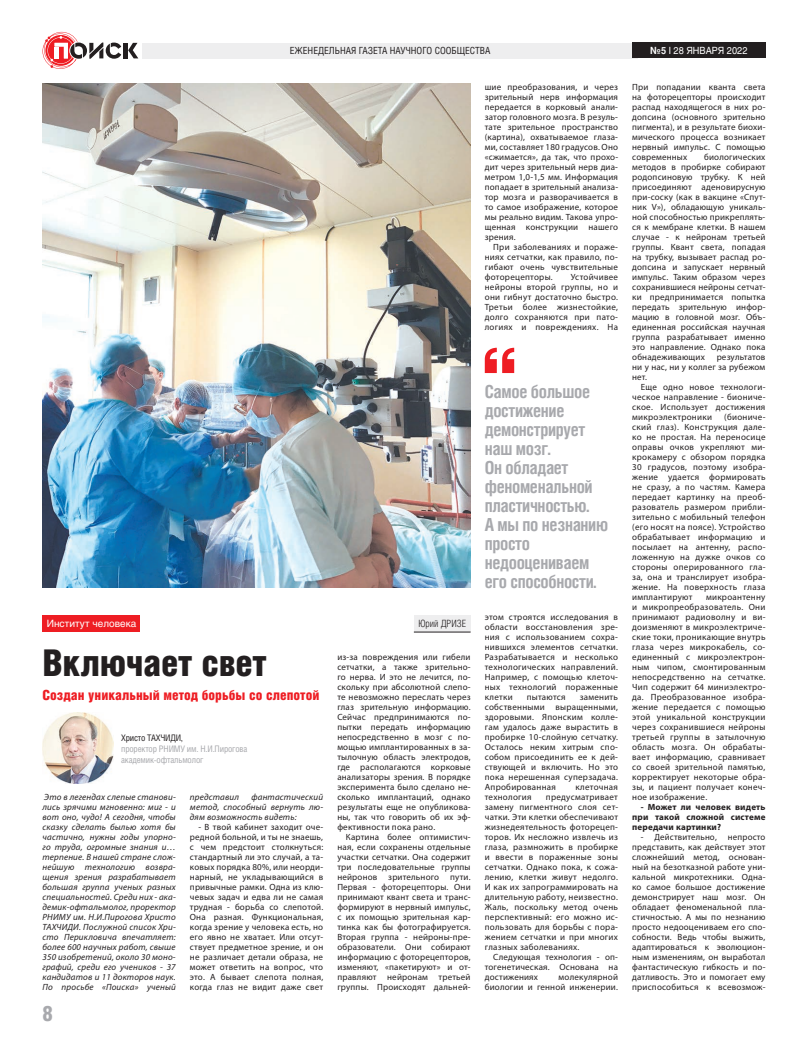
<style>
.page{position:relative;width:808px;height:1049px;background:#fff}
.page>*{position:absolute;margin:0;border:0;box-sizing:border-box;transform-origin:0 0}
.t1{font:37px "Helios Cond Black C";letter-spacing:-.01em;color:#231f20}
.t2{font:21.1px "Helios Cond Black C";color:#a8a9ad}
.t3{font:700 18px/19px "Helios Cond C";letter-spacing:-.02em;color:#a8a9ad;scale:.96 1}
.t4{font:14px "Helios Cond Black C";color:#ee1d23}
.t5{font:10px "Helios C";color:#fff}
.t6{font:10px "Helios Cond Light C";color:#231f20}
.t7{font:9.8px "Helios Cond C";color:#231f20}
.t8{font:9.8px "Helios C";color:#fff;scale:.93 1}
.t9{font:9px/10px "Myriad Pro";letter-spacing:.02em;color:#231f20;text-align:justify}
.t10{font:italic 9px/10px "Myriad Pro";letter-spacing:.02em;color:#231f20;text-align:justify}
.t11{font:700 9px/10px "Myriad Pro";letter-spacing:.02em;color:#231f20;text-align:justify}
.t12{font:9px/11px "Helios Cond C";letter-spacing:-.02em;color:#a8a9ad}
.t13{font:9px "Helios Cond C";letter-spacing:-.02em;color:#231f20}
.s1{font-weight:700}
.s2{font-weight:700;color:#f2f3f4}
</style>
<div class="page">
<hr style="left:124px;top:43px;width:4px;height:15px;background:#231f20">
<svg style="left:128px;top:43px;width:10px;height:15px"></svg>
<svg style="left:43px;top:32px;width:78px;height:37px"></svg>
<div style="left:142px;top:43px;width:496px;height:16px;background:#eeeeef"></div>
<div style="left:632px;top:43px;width:133px;height:15px;background:#231f20"></div>
<svg style="left:485px;top:348px;width:29px;height:25px"></svg>
<div style="left:414px;top:616px;width:57px;height:16px;background:#eeeeef"></div>
<hr style="left:414px;top:632px;width:57px;height:1px;background:#231f20">
<img style="left:43px;top:712px;width:71px;height:71px">
<img style="left:43px;top:84px;width:428px;height:503px">
<div style="left:43px;top:616px;width:97px;height:16px;background:#ee1d23"></div>
<p class="t7" style="left:290px;top:45px;width:202px">ЕЖЕНЕДЕЛЬНАЯ ГАЗЕТА НАУЧНОГО СООБЩЕСТВА</p>
<p class="t8" style="left:650px;top:44px;width:106px"><span class="s1">№</span><span class="s2">5</span> I 28 ЯНВАРЯ 2022</p>
<p class="t9" style="left:632px;top:82px;width:135px">При попадании кванта света на фоторецепторы происходит распад находящегося в них ро&shy;допсина (основного зрительно пигмента), и в результате биохи&shy;мического процесса возникает нервный импульс. С помощью современных</p>
<p class="t9" style="left:485px;top:82px;width:135px">шие преобразования, и через зрительный нерв информация передается в корковый анали&shy;затор головного мозга. В резуль&shy;тате зрительное пространство (картина), охватываемое глаза&shy;ми, составляет 180 градусов. Оно «сжимается», да так, что прохо&shy;дит через зрительный нерв диа&shy;метром 1,0-1,5 мм. Информация попадает в зрительный анализа&shy;тор мозга и разворачивается в то самое изображение, которое мы реально видим. Такова упро&shy;щенная конструкции нашего зрения.</p>
<p class="t9" style="left:485px;top:242px;width:135px;text-indent:9px">При заболеваниях и пораже&shy;ниях сетчатки, как правило, по&shy;гибают очень чувствительные фоторецепторы.</p>
<p class="t9" style="left:632px;top:152px;width:135px;text-indent:72px">биологических методов в пробирке собирают родопсиновую трубку. К ней присоединяют аденовирусную при-соску (как в вакцине «Спут&shy;ник V»), обладающую уникаль&shy;ной способностью прикреплять&shy;ся к мембране клетки. В нашем случае - к нейронам третьей группы. Квант света, попадая на трубку, вызывает распад ро&shy;допсина и запускает нервный импульс. Таким образом через сохранившиеся нейроны сетчат&shy;ки предпринимается попытка передать зрительную инфор&shy;мацию в головной мозг. Объ&shy;единенная российская научная группа разрабатывает именно это направление. Однако пока обнадеживающих</p>
<p class="t9" style="left:485px;top:272px;width:135px;text-indent:86px">Устойчивее нейроны второй группы, но и они гибнут достаточно быстро.<br>Третьи более жизнестойкие, долго сохраняются при пато&shy;логиях и повреждениях. На</p>
<p class="t9" style="left:632px;top:352px;width:135px;text-indent:84px">результатов ни у нас, ни у коллег за рубежом нет.</p>
<p class="t9" style="left:632px;top:382px;width:135px;text-indent:9px">Еще одно новое технологи&shy;ческое направление - биониче&shy;ское. Использует достижения микроэлектроники</p>
<h3 class="t3" style="left:485px;top:381px;width:130px">Самое большое достижение демонстрирует наш мозг.<br>Он обладает феноменальной пластичностью.<br>А мы по незнанию просто недооцениваем его способности.</h3>
<p class="t9" style="left:485px;top:612px;width:135px">этом строятся исследования в области восстановления зре&shy;ния с использованием сохра&shy;нившихся элементов сетчатки.<br>Разрабатывается и несколько технологических направлений.<br>Например, с помощью клеточ&shy;ных технологий пораженные клетки</p>
<p class="t9" style="left:632px;top:412px;width:135px;text-indent:92px">(биониче&shy;ский глаз). Конструкция дале&shy;ко не простая. На переносице оправы очков укрепляют ми&shy;крокамеру с обзором порядка 30 градусов, поэтому изобра&shy;жение удается формировать не сразу, а по частям. Камера передает картинку на преоб&shy;разователь размером прибли&shy;зительно с мобильный телефон (его носят на поясе). Устройство обрабатывает информацию и посылает на антенну, распо&shy;ложенную на дужке очков со стороны оперированного гла&shy;за, она и транслирует изобра&shy;жение. На поверхность глаза имплантируют</p>
<p class="t9" style="left:632px;top:592px;width:135px;text-indent:74px">микроантенну и микропреобразователь. Они принимают радиоволну и ви&shy;доизменяют в микроэлектриче&shy;ские токи, проникающие внутрь глаза через микрокабель, со&shy;единенный с микроэлектрон&shy;ным чипом, смонтированным непосредственно на сетчатке.<br>Чип содержит 64 миниэлектро&shy;да. Преобразованное изобра&shy;жение передается с помощью этой уникальной конструкции через сохранившиеся нейроны третьей группы в затылочную область мозга. Он обрабаты&shy;вает информацию, сравнивает со своей зрительной памятью, корректирует некоторые обра&shy;зы, и пациент получает конеч&shy;ное изображение.</p>
<p class="t11" style="left:632px;top:802px;width:135px;text-indent:9px">- Может ли человек видеть при такой сложной системе передачи картинки?</p>
<p class="t9" style="left:632px;top:832px;width:135px;text-indent:9px">- Действительно, непросто представить, как действует этот сложнейший метод, основан&shy;ный на безотказной работе уни&shy;кальной микротехники. Одна&shy;ко самое большое достижение демонстрирует наш мозг. Он обладает феноменальной пла&shy;стичностью. А мы по незнанию просто недооцениваем его спо&shy;собности. Ведь чтобы выжить, адаптироваться к эволюцион&shy;ным изменениям, он выработал фантастическую гибкость и по&shy;датливость. Это и помогает ему приспособиться к всевозмож-</p>
<p class="t5" style="left:47px;top:617px;width:91px">Институт человека</p>
<h1 class="t1" style="left:43px;top:641px;width:226px">Включает свет</h1>
<h3 class="t4" style="left:43px;top:687px;width:278px">Создан уникальный метод борьбы со слепотой</h3>
<p class="t6" style="left:418px;top:618px;width:49px">Юрий ДРИЗЕ</p>
<p class="t9" style="left:337px;top:652px;width:135px">из-за повреждения или гибели сетчатки, а также зрительно&shy;го нерва. И это не лечится, по&shy;скольку при абсолютной слепо&shy;те невозможно переслать через глаз зрительную информацию.<br>Сейчас предпринимаются по&shy;пытки передать информацию непосредственно в мозг с по&shy;мощью имплантированных в за&shy;тылочную область электродов, где располагаются корковые анализаторы зрения. В порядке эксперимента было сделано не&shy;сколько имплантаций, однако результаты еще не опубликова&shy;ны, так что говорить об их эф&shy;фективности пока рано.</p>
<p class="t9" style="left:337px;top:832px;width:135px;text-indent:9px">Картина более оптимистич&shy;ная, если сохранены отдельные участки сетчатки. Она содержит три последовательные группы нейронов зрительного пути.<br>Первая - фоторецепторы. Они принимают квант света и транс&shy;формируют в нервный импульс, с их помощью зрительная кар&shy;тинка как бы фотографируется.<br>Вторая группа - нейроны-пре&shy;образователи. Они собирают информацию с фоторецепторов, изменяют, «пакетируют» и от&shy;правляют нейронам третьей группы. Происходят дальней-</p>
<p class="t9" style="left:485px;top:692px;width:135px;text-indent:95px">заменить собственными выращенными, здоровыми. Японским колле&shy;гам удалось даже вырастить в пробирке 10-слойную сетчатку.<br>Осталось неким хитрым спо&shy;собом присоединить ее к дей&shy;ствующей и включить. Но это пока нерешенная суперзадача.<br>Апробированная</p>
<p class="t9" style="left:527px;top:692px;width:41px">пытаются</p>
<p class="t13" style="left:121px;top:732px;width:63px">Христо ТАХЧИДИ,</p>
<p class="t12" style="left:121px;top:743px;width:128px">проректор РНИМУ им. Н.И.Пирогова академик-офтальмолог</p>
<p class="t9" style="left:575px;top:782px;width:44px">клеточная</p>
<p class="t10" style="left:43px;top:792px;width:135px">Это в легендах слепые станови&shy;лись зрячими мгновенно: миг - и вот оно, чудо! А сегодня, чтобы сказку сделать былью хотя бы частично, нужны годы упорно&shy;го труда, огромные знания и… терпение. В нашей стране слож&shy;нейшую технологию возвра&shy;щения зрения разрабатывает большая группа ученых разных специальностей. Среди них - ака&shy;демик-офтальмолог, проректор РНИМУ им. Н.И.Пирогова Христо ТАХЧИДИ. Послужной список Хри&shy;сто Перикловича впечатляет: более 600 научных работ, свыше 350 изобретений, около 30 моно&shy;графий, среди его учеников - 37 кандидатов и 11 докторов наук.<br>По просьбе «Поиска» ученый</p>
<p class="t10" style="left:190px;top:792px;width:51px">представил</p>
<p class="t10" style="left:190px;top:792px;width:135px;text-indent:62px">фантастический метод, способный вернуть лю&shy;дям возможность видеть:</p>
<p class="t9" style="left:190px;top:822px;width:135px;text-indent:9px">- В твой кабинет заходит оче&shy;редной больной, и ты не знаешь, с чем предстоит столкнуться: стандартный ли это случай, а та&shy;ковых порядка 80%, или неорди&shy;нарный, не укладывающийся в привычные рамки. Одна из клю&shy;чевых задач и едва ли не самая трудная - борьба со слепотой.<br>Она разная. Функциональная, когда зрение у человека есть, но его явно не хватает. Или отсут&shy;ствует предметное зрение, и он не различает детали образа, не может ответить на вопрос, что это. А бывает слепота полная, когда глаз не видит даже свет</p>
<p class="t9" style="left:485px;top:792px;width:135px;text-indent:61px">предусматривает замену пигментного слоя сет&shy;чатки. Эти клетки обеспечивают жизнедеятельность фоторецеп&shy;торов. Их несложно извлечь из глаза, размножить в пробирке и ввести в пораженные зоны сетчатки. Однако пока, к сожа&shy;лению, клетки живут недолго.<br>И как их запрограммировать на длительную работу, неизвестно.<br>Жаль, поскольку метод очень перспективный: его можно ис&shy;пользовать для борьбы с пора&shy;жением сетчатки и при многих глазных заболеваниях.</p>
<p class="t9" style="left:485px;top:952px;width:135px;text-indent:9px">Следующая технология - оп&shy;тогенетическая. Основана на достижениях</p>
<p class="t9" style="left:485px;top:792px;width:48px">технология</p>
<p class="t9" style="left:485px;top:972px;width:135px;text-align:right">молекулярной<br>биологии и генной инженерии.</p>
<h2 class="t2" style="left:43px;top:1001px;width:12px">8</h2>
</div>
